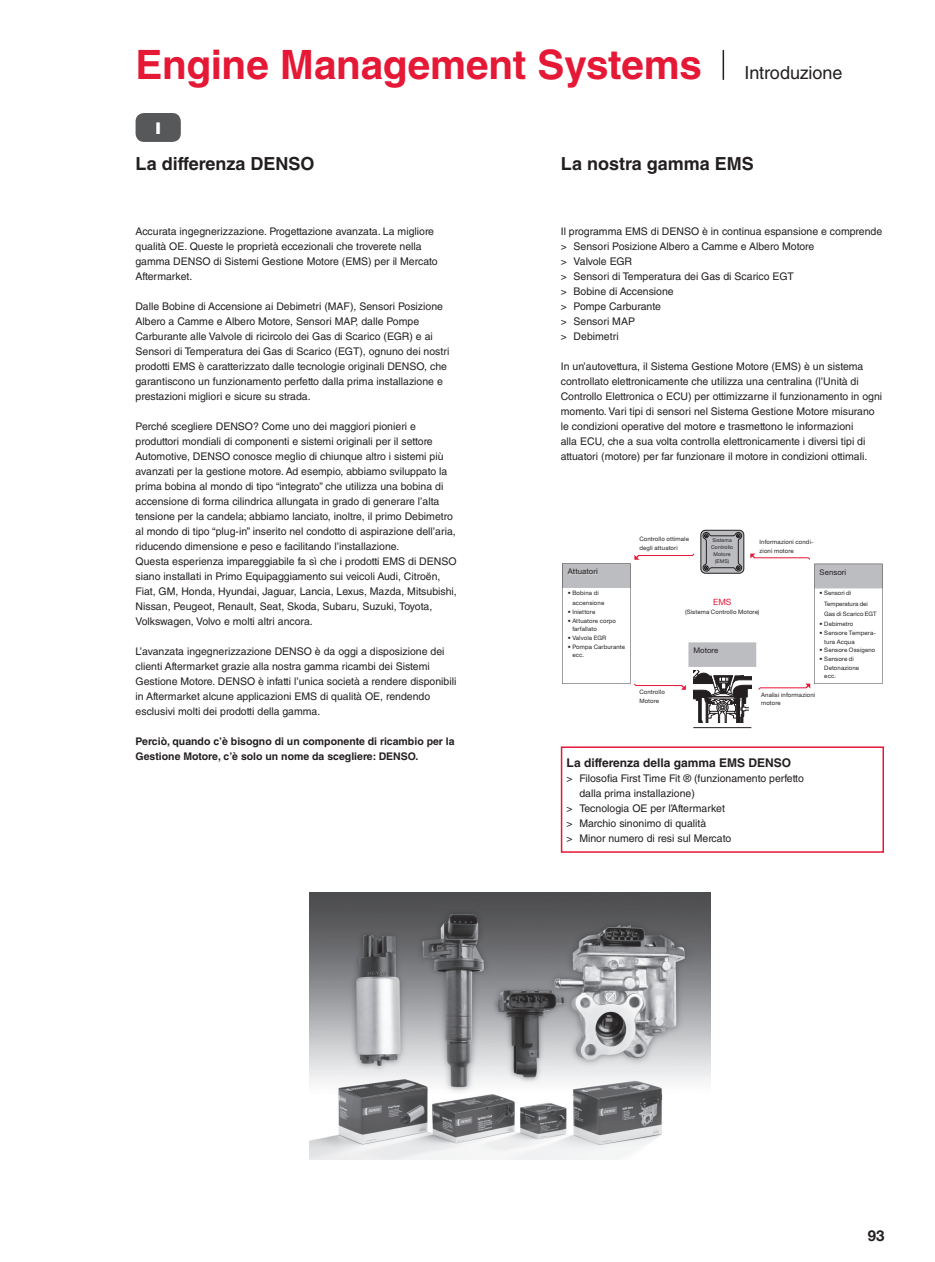
<style>
.page{position:relative;width:935px;height:1262px;background:#fff}
.page>*{position:absolute;margin:0;border:0;box-sizing:border-box;transform-origin:0 0}
.t1{font:700 40.5px "Helvetica LT Std";letter-spacing:-.005em;color:#e51836}
.t2{font:700 18px "Helvetica LT Std";color:#231f20}
.t3{font:18px "Helvetica LT Std";letter-spacing:-.005em;color:#231f20}
.t4{font:700 16.5px "Stone Sans Std";color:#fff}
.t5{font:700 15px "Helvetica Neue LT Pro";color:#231f20}
.t6{font:700 12px "Helvetica LT Std";color:#231f20}
.t7{font:10.5px/15px "Helvetica LT Std";color:#231f20}
.t8{font:700 10.5px/15px "Helvetica LT Std";color:#231f20}
.t9{font:8.7px "Helvetica Neue LT Pro";color:#e51836}
.t10{font:7.8px "Helvetica Neue LT Pro";letter-spacing:.01em;color:#231f20}
.t11{font:6px/8.7px "Helvetica Neue LT Pro";letter-spacing:.015em;color:#231f20}
.t12{font:5.25px/6.9px "Helvetica Neue LT Pro";letter-spacing:.02em;color:#231f20;text-align:center}
</style>
<div class="page">
<div style="left:136px;top:113px;width:45px;height:29px;background:#57585a;border-radius:9px"></div>
<hr style="left:723px;top:50px;width:1px;height:30px;background:#231f20">
<div style="left:561px;top:746px;width:323px;height:107px;border:2px solid #e51836"></div>
<img style="left:309px;top:892px;width:401px;height:268px">
<hr style="left:693px;top:727px;width:58px;height:1px;background:#231f20">
<div style="left:700px;top:530px;width:44px;height:43px;border:1px solid #231f20;border-radius:5px"></div>
<svg style="left:562px;top:532px;width:320px;height:190px"></svg>
<h1 class="t1" style="left:136px;top:40px;width:568px">Engine Management Systems</h1>
<h2 class="t3" style="left:745px;top:63px;width:99px">Introduzione</h2>
<h3 class="t4" style="left:155px;top:118px;width:7px">I</h3>
<h2 class="t2" style="left:136px;top:153px;width:180px">La differenza DENSO</h2>
<p class="t7" style="left:136px;top:224px;width:304px">Accurata ingegnerizzazione. Progettazione avanzata. La migliore qualità OE. Queste le proprietà eccezionali che troverete nella gamma DENSO di Sistemi Gestione Motore (EMS) per il Mercato Aftermarket.</p>
<p class="t7" style="left:136px;top:299px;width:315px">Dalle Bobine di Accensione ai Debimetri (MAF), Sensori Posizione Albero a Camme e Albero Motore, Sensori MAP, dalle Pompe Carburante alle Valvole di ricircolo dei Gas di Scarico (EGR) e ai Sensori di Temperatura dei Gas di Scarico (EGT), ognuno dei nostri prodotti EMS è caratterizzato dalle tecnologie originali DENSO, che garantiscono un funzionamento perfetto dalla prima installazione e prestazioni migliori e sicure su strada.</p>
<p class="t7" style="left:136px;top:419px;width:323px">Perché scegliere DENSO? Come uno dei maggiori pionieri e produttori mondiali di componenti e sistemi originali per il settore Automotive, DENSO conosce meglio di chiunque altro i sistemi più avanzati per la gestione motore. Ad esempio, abbiamo sviluppato la prima bobina al mondo di tipo “integrato” che utilizza una bobina di accensione di forma cilindrica allungata in grado di generare l’alta tensione per la candela; abbiamo lanciato, inoltre, il primo Debimetro al mondo di tipo “plug-in” inserito nel condotto di aspirazione dell’aria, riducendo dimensione e peso e facilitando l’installazione.<br>Questa esperienza impareggiabile fa sì che i prodotti EMS di DENSO siano installati in Primo Equipaggiamento sui veicoli Audi, Citroën, Fiat, GM, Honda, Hyundai, Jaguar, Lancia, Lexus, Mazda, Mitsubishi, Nissan, Peugeot, Renault, Seat, Skoda, Subaru, Suzuki, Toyota, Volkswagen, Volvo e molti altri ancora.</p>
<p class="t7" style="left:136px;top:644px;width:322px">L’avanzata ingegnerizzazione DENSO è da oggi a disposizione dei clienti Aftermarket grazie alla nostra gamma ricambi dei Sistemi Gestione Motore. DENSO è infatti l’unica società a rendere disponibili in Aftermarket alcune applicazioni EMS di qualità OE, rendendo esclusivi molti dei prodotti della gamma.</p>
<p class="t8" style="left:136px;top:734px;width:321px">Perciò, quando c’è bisogno di un componente di ricambio per la<br>Gestione Motore, c’è solo un nome da scegliere: DENSO.</p>
<h2 class="t2" style="left:561px;top:153px;width:195px">La nostra gamma EMS</h2>
<p class="t7" style="left:561px;top:224px;width:323px">Il programma EMS di DENSO è in continua espansione e comprende &gt; Sensori Posizione Albero a Camme e Albero Motore<br>&gt; Valvole EGR<br>&gt; Sensori di Temperatura dei Gas di Scarico EGT<br>&gt; Bobine di Accensione<br>&gt; Pompe Carburante<br>&gt; Sensori MAP<br>&gt; Debimetri</p>
<p class="t7" style="left:561px;top:359px;width:323px">In un’autovettura, il Sistema Gestione Motore (EMS) è un sistema controllato elettronicamente che utilizza una centralina (l’Unità di Controllo Elettronica o ECU) per ottimizzarne il funzionamento in ogni momento. Vari tipi di sensori nel Sistema Gestione Motore misurano le condizioni operative del motore e trasmettono le informazioni<br>alla ECU, che a sua volta controlla elettronicamente i diversi tipi di attuatori (motore) per far funzionare il motore in condizioni ottimali.</p>
<p class="t10" style="left:568px;top:567px;width:32px">Attuatori</p>
<p class="t11" style="left:572px;top:587px;width:33px;line-height:10.4px;text-indent:-5px">• Bobina di accensione</p>
<p class="t11" style="left:568px;top:607px;width:29px">• Iniettore</p>
<p class="t11" style="left:572px;top:616px;width:45px;text-indent:-5px">• Attuatore corpo farfallato</p>
<p class="t11" style="left:568px;top:633px;width:40px">• Valvola EGR</p>
<p class="t11" style="left:572px;top:642px;width:54px;text-indent:-5px">• Pompa Carburante ecc.</p>
<p class="t11" style="left:639px;top:535px;width:51px">Controllo ottimale degli attuatori</p>
<p class="t11" style="left:760px;top:537px;width:55px">Informazioni condi&shy;zioni motore</p>
<p class="t12" style="left:711px;top:537px;width:24px">Sistema<br>Controllo<br>Motore (EMS)</p>
<p class="t11" style="left:639px;top:688px;width:27px">Controllo<br>Motore</p>
<p class="t9" style="left:713px;top:597px;width:20px">EMS</p>
<p class="t11" style="left:685px;top:607px;width:76px">(Sistema Controllo Motore)</p>
<p class="t10" style="left:693px;top:645px;width:27px">Motore</p>
<p class="t10" style="left:819px;top:567px;width:28px">Sensori</p>
<p class="t11" style="left:824px;top:588px;width:54px;line-height:10.4px;text-indent:-5px">• Sensori di<br>Temperatura dei<br>Gas di Scarico EGT</p>
<p class="t11" style="left:819px;top:620px;width:35px">• Debimetro</p>
<p class="t11" style="left:824px;top:628px;width:53px;text-indent:-5px">• Sensore Tempera&shy;tura Acqua</p>
<p class="t11" style="left:819px;top:646px;width:57px">• Sensore Ossigeno</p>
<p class="t11" style="left:824px;top:654px;width:36px;text-indent:-5px">• Sensore di<br>Detonazione ecc.</p>
<p class="t11" style="left:761px;top:690px;width:56px">Analisi informazioni motore</p>
<p class="t6" style="left:567px;top:756px;width:226px">La differenza della gamma EMS DENSO</p>
<p class="t7" style="left:567px;top:771px;width:239px">&gt; Filosofia First Time Fit ® (funzionamento perfetto</p>
<p class="t7" style="left:579px;top:786px;width:117px">dalla prima installazione)</p>
<p class="t7" style="left:567px;top:801px;width:160px">&gt; Tecnologia OE per l’Aftermarket</p>
<p class="t7" style="left:567px;top:816px;width:141px">&gt; Marchio sinonimo di qualità</p>
<p class="t7" style="left:567px;top:831px;width:166px">&gt; Minor numero di resi sul Mercato</p>
<h3 class="t5" style="left:868px;top:1230px;width:18px">93</h3>
</div>
